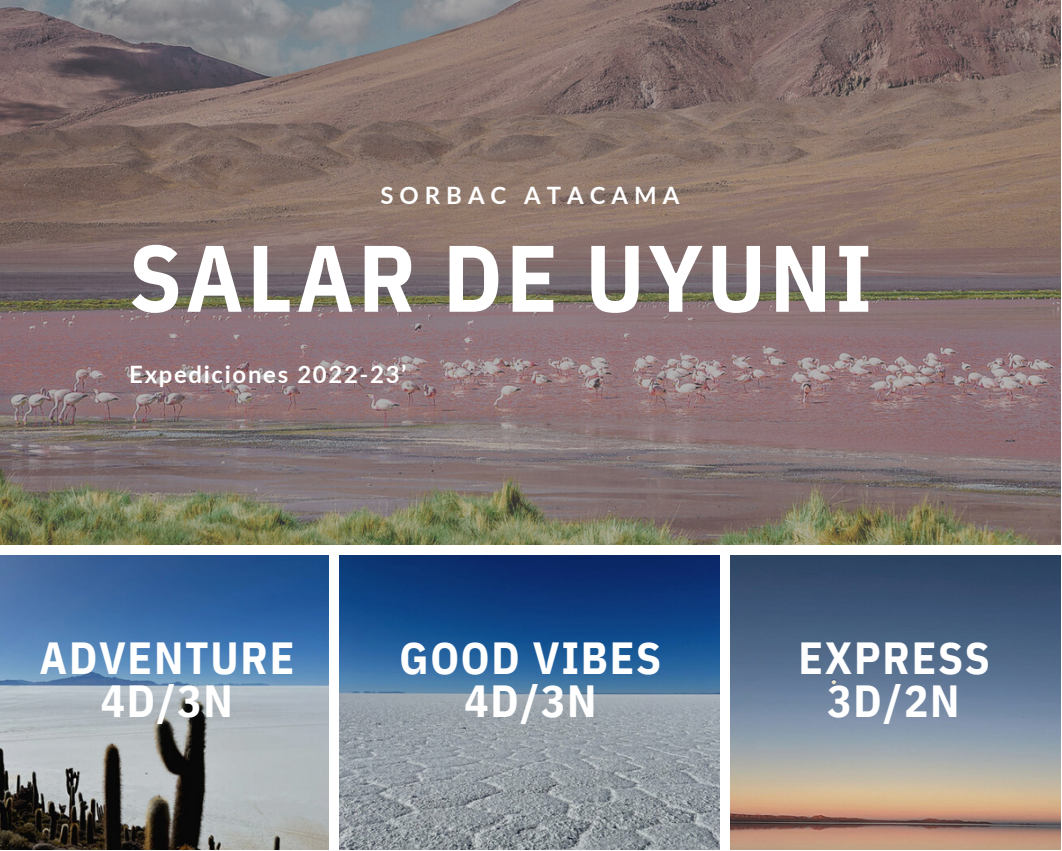
<style>
.page{position:relative;width:1062px;height:851px;background:#fff}
.page>*{position:absolute;margin:0;border:0;box-sizing:border-box;transform-origin:0 0}
.t1{font:700 94.35px "IBM Plex Sans Cond";letter-spacing:.04em;color:#fff}
.t2{font:700 44.85px/43.8px "IBM Plex Sans Cond";letter-spacing:.04em;color:#fff;text-align:center}
.t3{font:700 24px "Lato";letter-spacing:.07em;color:#fff}
.t4{font:700 24px "Lato";letter-spacing:.25em;color:#fff}
</style>
<div class="page">
<img style="left:0;top:556px;width:329px;height:293px">
<img style="left:340px;top:556px;width:379px;height:293px">
<img style="left:731px;top:556px;width:330px;height:293px">
<img style="left:0;top:0;width:1061px;height:544px">
<p class="t4" style="left:380px;top:180px;width:300px">SORBAC ATACAMA</p>
<h1 class="t1" style="left:129px;top:215px;width:745px">SALAR DE UYUNI</h1>
<p class="t3" style="left:129px;top:359px;width:279px">Expediciones 2022-23’</p>
<p class="t2" style="left:40px;top:635px;width:256px">ADVENTURE<br>4D/3N</p>
<p class="t2" style="left:400px;top:635px;width:263px">GOOD VIBES<br>4D/3N</p>
<p class="t2" style="left:798px;top:635px;width:193px">EXPRESS<br>3D/2N</p>
</div>
